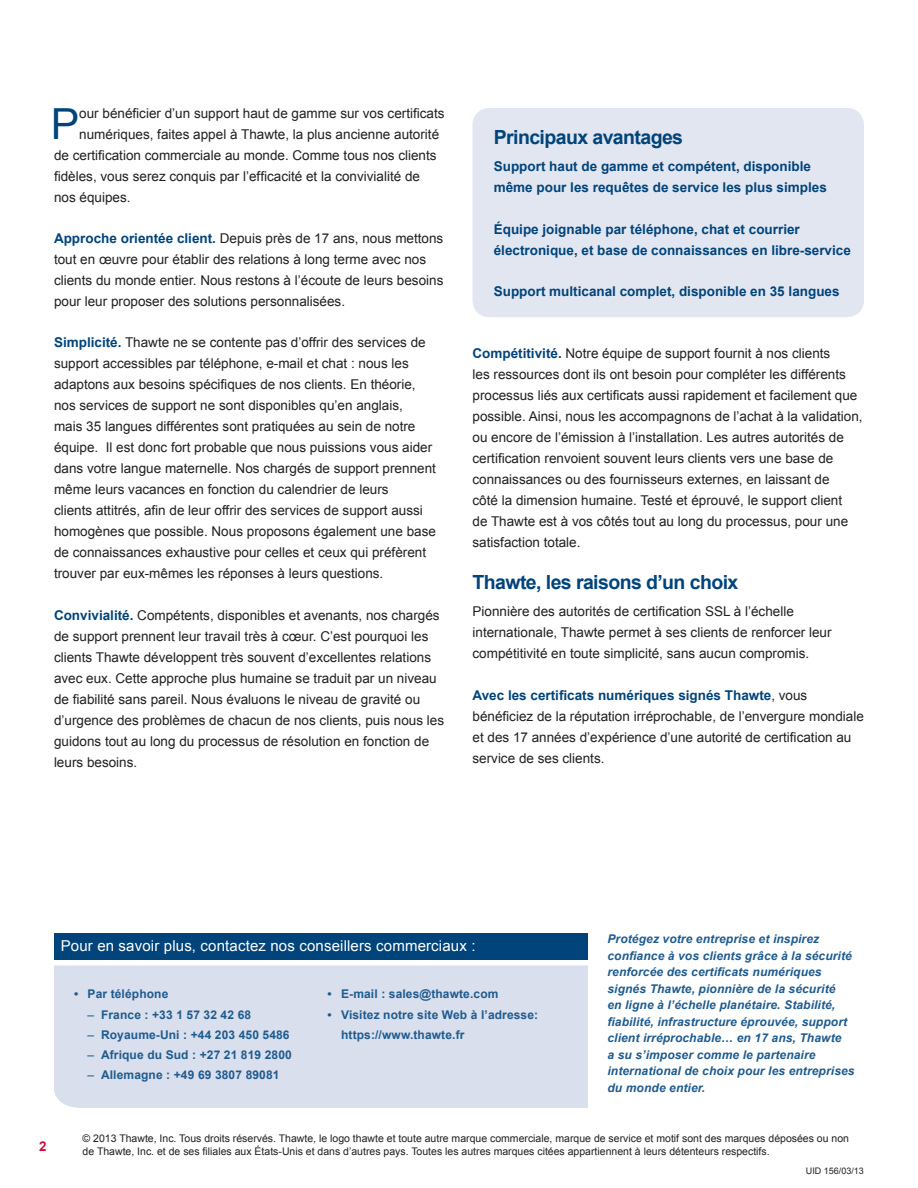
<style>
.page{position:relative;width:918px;height:1188px;background:#fff}
.page>*{position:absolute;margin:0;border:0;box-sizing:border-box;transform-origin:0 0}
.Drop_Cap{font:42.9px "Arial";color:#00447b}
.Subheader_-_Level_1{font:700 19.5px "Arial";letter-spacing:-.03em;color:#00447b}
.sales_contact_subhea{font:15px "Arial";letter-spacing:.01em;color:#fff}
.copy{font:13.5px/21px "Arial";color:#231f20}
.Drop_Cap-2{font:13.5px "Arial";color:#231f20}
.copy-2{font:700 13.5px/21px "Arial";color:#00447b}
.t1{font:700 13.5px "Arial";color:#d10e40}
.boilerplate{font:italic 700 12px/16.5px "Arial";letter-spacing:.01em;color:#1e5b8f}
.sales_contact_bullet{font:700 12px/20.2px "Arial";letter-spacing:.01em;color:#1e5b8f}
.Footnote{font:10.5px/12.6px "Arial";color:#231f20}
.Footnote-2{font:9px "Arial";color:#231f20}
.s1{font-weight:700;color:#00447b}
.s2{font-weight:400}
</style>
<div class="page">
<div style="left:54px;top:965px;width:534px;height:143px;background:#d9dfec"></div>
<div style="left:54px;top:933px;width:534px;height:27px;background:#00447b"></div>
<div style="left:472px;top:108px;width:392px;height:209px;background:#e2e6f0;border-radius:17px"></div>
<p class="Drop_Cap" style="left:51px;top:96px;width:30px">P</p>
<p class="Drop_Cap-2" style="left:79px;top:104px;width:367px">our bénéficier d’un support haut de gamme sur vos certificats</p>
<p class="Drop_Cap-2" style="left:79px;top:125px;width:361px">numériques, faites appel à Thawte, la plus ancienne autorité</p>
<p class="Drop_Cap-2" style="left:54px;top:146px;width:384px">de certification commerciale au monde. Comme tous nos clients</p>
<p class="Drop_Cap-2" style="left:54px;top:167px;width:368px">fidèles, vous serez conquis par l’efficacité et la convivialité de</p>
<p class="Drop_Cap-2" style="left:54px;top:188px;width:78px">nos équipes.</p>
<p class="copy" style="left:54px;top:228px;width:391px"><span class="s1">Approche orientée client.</span> Depuis près de 17 ans, nous mettons tout en œuvre pour établir des relations à long terme avec nos clients du monde entier. Nous restons à l’écoute de leurs besoins pour leur proposer des solutions personnalisées.</p>
<p class="copy" style="left:54px;top:332px;width:383px"><span class="s1">Simplicité.</span> Thawte ne se contente pas d’offrir des services de support accessibles par téléphone, e-mail et chat : nous les adaptons aux besoins spécifiques de nos clients. En théorie, nos services de support ne sont disponibles qu’en anglais,<br>mais 35 langues différentes sont pratiquées au sein de notre équipe. Il est donc fort probable que nous puissions vous aider dans votre langue maternelle. Nos chargés de support prennent même leurs vacances en fonction du calendrier de leurs<br>clients attitrés, afin de leur offrir des services de support aussi homogènes que possible. Nous proposons également une base de connaissances exhaustive pour celles et ceux qui préfèrent trouver par eux-mêmes les réponses à leurs questions.</p>
<p class="copy" style="left:54px;top:604px;width:392px"><span class="s1">Convivialité.</span> Compétents, disponibles et avenants, nos chargés de support prennent leur travail très à cœur. C’est pourquoi les clients Thawte développent très souvent d’excellentes relations avec eux. Cette approche plus humaine se traduit par un niveau de fiabilité sans pareil. Nous évaluons le niveau de gravité ou d’urgence des problèmes de chacun de nos clients, puis nous les guidons tout au long du processus de résolution en fonction de leurs besoins.</p>
<p class="Subheader_-_Level_1" style="left:494px;top:124px;width:191px">Principaux avantages</p>
<p class="copy-2" style="left:494px;top:157px;width:335px">Support haut de gamme et compétent, disponible même pour les requêtes de service les plus simples</p>
<p class="copy-2" style="left:494px;top:219px;width:359px">Équipe joignable par téléphone, chat et courrier électronique, et base de connaissances en libre-service</p>
<p class="copy-2" style="left:494px;top:281px;width:347px">Support multicanal complet, disponible en 35 langues</p>
<p class="copy" style="left:472px;top:343px;width:392px"><span class="s1">Compétitivité.</span> Notre équipe de support fournit à nos clients<br>les ressources dont ils ont besoin pour compléter les différents processus liés aux certificats aussi rapidement et facilement que possible. Ainsi, nous les accompagnons de l’achat à la validation, ou encore de l’émission à l’installation. Les autres autorités de certification renvoient souvent leurs clients vers une base de connaissances ou des fournisseurs externes, en laissant de<br>côté la dimension humaine. Testé et éprouvé, le support client<br>de Thawte est à vos côtés tout au long du processus, pour une satisfaction totale.</p>
<p class="Subheader_-_Level_1" style="left:472px;top:569px;width:267px">Thawte, les raisons d’un choix</p>
<p class="copy" style="left:472px;top:601px;width:361px">Pionnière des autorités de certification SSL à l’échelle internationale, Thawte permet à ses clients de renforcer leur compétitivité en toute simplicité, sans aucun compromis.</p>
<p class="copy" style="left:472px;top:684px;width:393px"><span class="s1">Avec les certificats numériques signés Thawte</span>, vous bénéficiez de la réputation irréprochable, de l’envergure mondiale et des 17 années d’expérience d’une autorité de certification au service de ses clients.</p>
<p class="sales_contact_subhea" style="left:61px;top:935px;width:416px">Pour en savoir plus, contactez nos conseillers commerciaux :</p>
<p class="boilerplate" style="left:607px;top:931px;width:249px">Protégez votre entreprise et inspirez confiance à vos clients grâce à la sécurité renforcée des certificats numériques signés Thawte, pionnière de la sécurité<br>en ligne à l’échelle planétaire. Stabilité, fiabilité, infrastructure éprouvée, support client irréprochable… en 17 ans, Thawte<br>a su s’imposer comme le partenaire international de choix pour les entreprises du monde entier.</p>
<p class="sales_contact_bullet" style="left:328px;top:985px;width:172px">• E-mail : sales@thawte.com</p>
<p class="sales_contact_bullet" style="left:341px;top:1005px;width:199px;text-indent:-14px">• Visitez notre site Web à l’adresse: https://www.thawte.fr</p>
<p class="sales_contact_bullet" style="left:74px;top:985px;width:96px">• Par téléphone</p>
<p class="sales_contact_bullet" style="left:88px;top:1005px;width:165px"><span class="s2">–</span> France : +33 1 57 32 42 68</p>
<p class="sales_contact_bullet" style="left:88px;top:1025px;width:204px"><span class="s2">–</span> Royaume-Uni : +44 203 450 5486</p>
<p class="sales_contact_bullet" style="left:88px;top:1045px;width:206px"><span class="s2">–</span> Afrique du Sud : +27 21 819 2800</p>
<p class="sales_contact_bullet" style="left:88px;top:1066px;width:193px"><span class="s2">–</span> Allemagne : +49 69 3807 89081</p>
<p class="t1" style="left:39px;top:1137px;width:9px">2</p>
<p class="Footnote" style="left:83px;top:1132px;width:768px">© 2013 Thawte, Inc. Tous droits réservés. Thawte, le logo thawte et toute autre marque commerciale, marque de service et motif sont des marques déposées ou non de Thawte, Inc. et de ses filiales aux États-Unis et dans d’autres pays. Toutes les autres marques citées appartiennent à leurs détenteurs respectifs.</p>
<p class="Footnote-2" style="left:806px;top:1165px;width:60px">UID 156/03/13</p>
</div>
